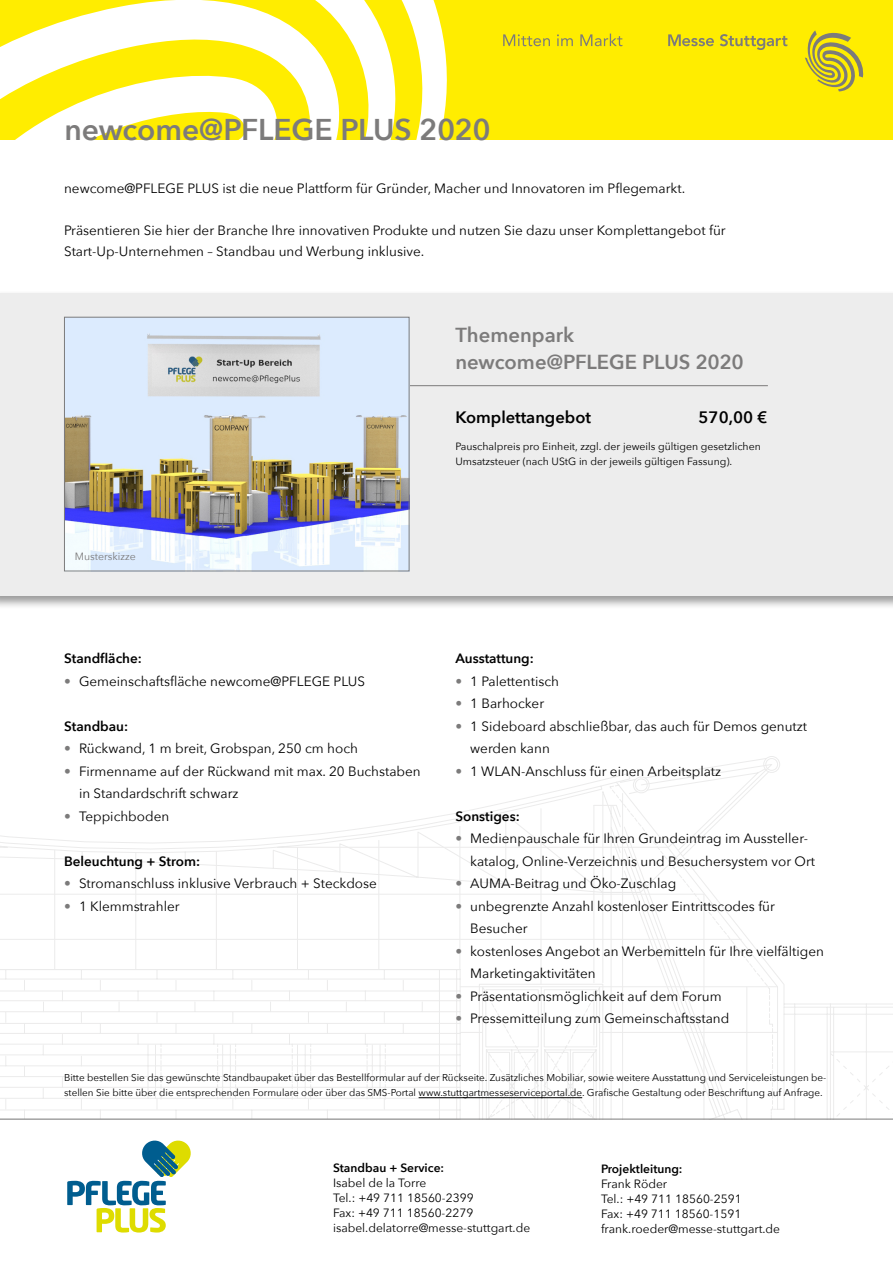
<style>
.page{position:relative;width:893px;height:1263px;background:#fff}
.page>*{position:absolute;margin:0;border:0;box-sizing:border-box;transform-origin:0 0}
.t1{font:600 30px "Avenir Next";letter-spacing:-.01em;color:#7c7b7b}
.t2{font:600 20.25px "Avenir Next";color:#7c7b7b}
.t3{font:600 16.5px "Avenir Next";color:#000}
.t4{font:13.5px/22.5px "Avenir Next";color:#000}
.t5{font:600 13.5px "Avenir Next";color:#000}
.Rückseite{font:12px "Avenir Next";color:#000}
.Rückseite-2{font:600 12px "Avenir Next";color:#000}
.t6{font:10.5px/15px "Avenir Next";color:#000}
.t7{font:10.5px "Avenir Next";color:#7c7b7b}
.t8{font:9.9px/15px "Avenir Next";color:#000}
.s1{color:#7c7b7b}
</style>
<div class="page">
<svg style="left:0;top:756px;width:893px;height:363px"></svg>
<div style="left:0;top:291px;width:893px;height:319px;background:#000;opacity:.4"></div>
<div style="left:0;top:293px;width:893px;height:302px;background:#ededed"></div>
<hr style="left:387px;top:385px;width:381px;height:1px;background:#7c7b7b">
<img style="left:66px;top:319px;width:341px;height:250px">
<div style="left:64px;top:317px;width:345px;height:254px;border:1px solid #7c7b7b"></div>
<div style="left:0;top:0;width:893px;height:140px;background:#ffed00"></div>
<svg style="left:0;top:0;width:447px;height:140px"></svg>
<svg style="left:720px;top:34px;width:67px;height:16px"></svg>
<svg style="left:805px;top:30px;width:58px;height:61px"></svg>
<svg style="left:668px;top:34px;width:46px;height:12px"></svg>
<svg style="left:557px;top:34px;width:16px;height:12px"></svg>
<svg style="left:580px;top:34px;width:42px;height:12px"></svg>
<svg style="left:503px;top:34px;width:47px;height:12px"></svg>
<hr style="left:419px;top:1097px;width:163px;height:1px;background:#000">
<hr style="left:0;top:1119px;width:893px;height:1px;background:#7c7b7b">
<svg style="left:67px;top:1140px;width:124px;height:92px"></svg>
<p class="t1" style="left:64px;top:104px;width:428px">newcome@PFLEGE PLUS 2020</p>
<p class="t4" style="left:64px;top:177px;width:623px">newcome@PFLEGE PLUS ist die neue Plattform für Gründer, Macher und Innovatoren im Pflegemarkt.</p>
<p class="t4" style="left:64px;top:219px;width:663px">Präsentieren Sie hier der Branche Ihre innovativen Produkte und nutzen Sie dazu unser Komplettangebot für</p>
<p class="t4" style="left:64px;top:240px;width:362px">Start-Up-Unternehmen – Standbau und Werbung inklusive.</p>
<p class="t2" style="left:455px;top:318px;width:120px">Themenpark</p>
<p class="t2" style="left:455px;top:345px;width:290px">newcome@PFLEGE PLUS 2020</p>
<p class="t7" style="left:75px;top:548px;width:63px">Musterskizze</p>
<p class="t3" style="left:455px;top:403px;width:137px">Komplettangebot</p>
<p class="t3" style="left:699px;top:403px;width:70px">570,00 €</p>
<p class="t6" style="left:455px;top:439px;width:307px">Pauschalpreis pro Einheit, zzgl. der jeweils gültigen gesetzlichen<br>Umsatzsteuer (nach UStG in der jeweils gültigen Fassung).</p>
<p class="t5" style="left:64px;top:647px;width:79px">Standfläche:</p>
<p class="t4" style="left:64px;top:669px;width:303px"><span class="s1">•</span> Gemeinschaftsfläche newcome@PFLEGE PLUS</p>
<p class="t5" style="left:64px;top:715px;width:66px">Standbau:</p>
<p class="t4" style="left:64px;top:737px;width:295px"><span class="s1">•</span> Rückwand, 1 m breit, Grobspan, 250 cm hoch</p>
<p class="t4" style="left:79px;top:759px;width:343px;text-indent:-15px"><span class="s1">•</span> Firmenname auf der Rückwand mit max. 20 Buchstaben in Standardschrift schwarz</p>
<p class="t4" style="left:64px;top:804px;width:107px"><span class="s1">•</span> Teppichboden</p>
<p class="t5" style="left:64px;top:850px;width:137px">Beleuchtung + Strom:</p>
<p class="t4" style="left:64px;top:872px;width:314px"><span class="s1">•</span> Stromanschluss inklusive Verbrauch + Steckdose</p>
<p class="t4" style="left:64px;top:894px;width:117px"><span class="s1">•</span> 1 Klemmstrahler</p>
<p class="t5" style="left:455px;top:647px;width:80px">Ausstattung:</p>
<p class="t4" style="left:455px;top:669px;width:105px"><span class="s1">•</span> 1 Palettentisch</p>
<p class="t4" style="left:455px;top:692px;width:90px"><span class="s1">•</span> 1 Barhocker</p>
<p class="t4" style="left:470px;top:714px;width:338px;text-indent:-15px"><span class="s1">•</span> 1 Sideboard abschließbar, das auch für Demos genutzt werden kann</p>
<p class="t4" style="left:455px;top:759px;width:267px"><span class="s1">•</span> 1 WLAN-Anschluss für einen Arbeitsplatz</p>
<p class="t5" style="left:455px;top:805px;width:66px">Sonstiges:</p>
<p class="t4" style="left:470px;top:827px;width:346px;text-indent:-15px"><span class="s1">•</span> Medienpauschale für Ihren Grundeintrag im Aussteller&shy;katalog, Online-Verzeichnis und Besuchersystem vor Ort</p>
<p class="t4" style="left:455px;top:872px;width:222px"><span class="s1">•</span> AUMA-Beitrag und Öko-Zuschlag</p>
<p class="t4" style="left:470px;top:894px;width:306px;text-indent:-15px"><span class="s1">•</span> unbegrenzte Anzahl kostenloser Eintrittscodes für<br>Besucher</p>
<p class="t4" style="left:470px;top:939px;width:355px;text-indent:-15px"><span class="s1">•</span> kostenloses Angebot an Werbemitteln für Ihre vielfältigen<br>Marketingaktivitäten</p>
<p class="t4" style="left:455px;top:984px;width:268px"><span class="s1">•</span> Präsentationsmöglichkeit auf dem Forum</p>
<p class="t4" style="left:455px;top:1007px;width:275px"><span class="s1">•</span> Pressemitteilung zum Gemeinschaftsstand</p>
<p class="t8" style="left:64px;top:1070px;width:764px">Bitte bestellen Sie das gewünschte Standbaupaket über das Bestellformular auf der Rückseite. Zusätzliches Mobiliar, sowie weitere Ausstattung und Serviceleistungen be&shy;stellen Sie bitte über die entsprechenden Formulare oder über das SMS-Portal www.stuttgartmesseserviceportal.de. Grafische Gestaltung oder Beschriftung auf Anfrage.</p>
<p class="Rückseite-2" style="left:333px;top:1157px;width:113px">Standbau + Service:</p>
<p class="Rückseite" style="left:333px;top:1172px;width:95px">Isabel de la Torre</p>
<p class="Rückseite" style="left:333px;top:1187px;width:142px">Tel.: +49 711 18560-2399</p>
<p class="Rückseite" style="left:333px;top:1202px;width:142px">Fax: +49 711 18560-2279</p>
<p class="Rückseite" style="left:333px;top:1217px;width:199px">isabel.delatorre@messe-stuttgart.de</p>
<p class="Rückseite-2" style="left:601px;top:1159px;width:83px">Projektleitung:</p>
<p class="Rückseite" style="left:601px;top:1174px;width:68px">Frank Röder</p>
<p class="Rückseite" style="left:601px;top:1189px;width:142px">Tel.: +49 711 18560-2591</p>
<p class="Rückseite" style="left:601px;top:1204px;width:142px">Fax: +49 711 18560-1591</p>
<p class="Rückseite" style="left:601px;top:1219px;width:181px">frank.roeder@messe-stuttgart.de</p>
</div>
